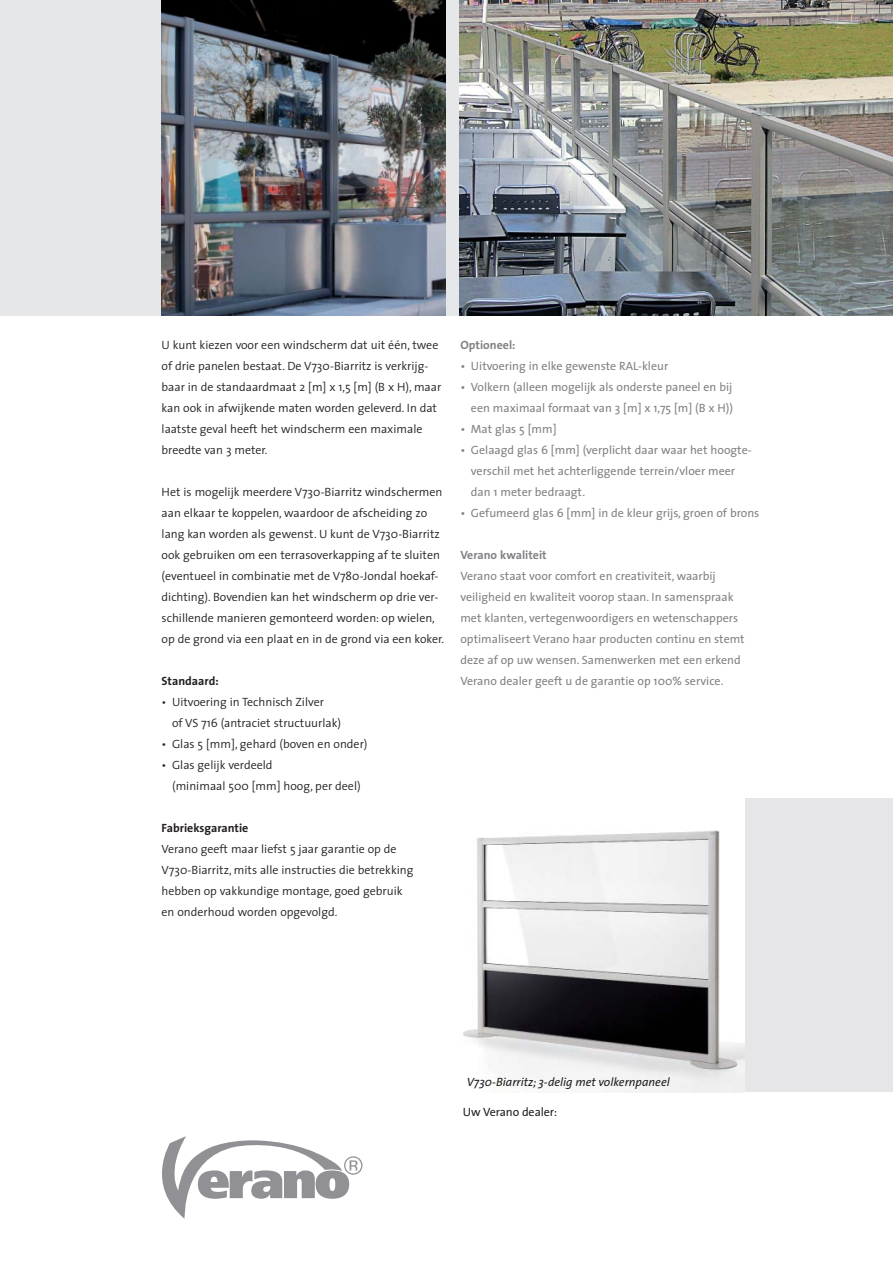
<style>
.page{position:relative;width:893px;height:1263px;background:#fff}
.page>*{position:absolute;margin:0;border:0;box-sizing:border-box;transform-origin:0 0}
.t1{font:300 12px/21px "The Sans";color:#231f20}
.t2{font:12px/21px "The Sans";color:#808285}
.t3{font:italic 12px "The Sans";color:#231f20}
.t4{font:700 12px "The Sans";color:#231f20}
.t5{font:700 12px "The Sans";color:#808285}
.t6{font:12px "The Sans";letter-spacing:-.005em;color:#231f20}
</style>
<div class="page">
<div style="left:0;top:0;width:540px;height:316px;background:#e6e7e8"></div>
<svg style="left:162px;top:1136px;width:200px;height:83px"></svg>
<img style="left:162px;top:0;width:283px;height:316px">
<img style="left:460px;top:0;width:433px;height:316px">
<div style="left:744px;top:799px;width:149px;height:293px;background:#e6e5e7"></div>
<img style="left:463px;top:830px;width:281px;height:262px">
<p class="t1" style="left:162px;top:335px;width:281px">U kunt kiezen voor een windscherm dat uit één, twee of drie panelen bestaat. De V730-Biarritz is verkrijg&shy;baar in de standaardmaat 2 [m] x 1,5 [m] (B x H), maar kan ook in afwijkende maten worden geleverd. In dat laatste geval heeft het windscherm een maximale breedte van 3 meter.</p>
<p class="t1" style="left:162px;top:482px;width:284px">Het is mogelijk meerdere V730-Biarritz windschermen aan elkaar te koppelen, waardoor de afscheiding zo lang kan worden als gewenst. U kunt de V730-Biarritz ook gebruiken om een terrasoverkapping af te sluiten (eventueel in combinatie met de V780-Jondal hoekaf&shy;dichting). Bovendien kan het windscherm op drie ver&shy;schillende manieren gemonteerd worden: op wielen, op de grond via een plaat en in de grond via een koker.</p>
<p class="t4" style="left:162px;top:675px;width:59px">Standaard:</p>
<p class="t1" style="left:172px;top:692px;width:171px;text-indent:-11px">• Uitvoering in Technisch Zilver<br>of VS 716 (antraciet structuurlak)</p>
<p class="t1" style="left:162px;top:734px;width:207px">• Glas 5 [mm], gehard (boven en onder)</p>
<p class="t1" style="left:172px;top:755px;width:190px;text-indent:-10px">• Glas gelijk verdeeld<br>(minimaal 500 [mm] hoog, per deel)</p>
<p class="t4" style="left:162px;top:822px;width:88px">Fabrieksgarantie</p>
<p class="t1" style="left:162px;top:839px;width:253px">Verano geeft maar liefst 5 jaar garantie op de V730-Biarritz, mits alle instructies die betrekking hebben op vakkundige montage, goed gebruik en onderhoud worden opgevolgd.</p>
<p class="t5" style="left:460px;top:339px;width:57px">Optioneel:</p>
<p class="t2" style="left:460px;top:356px;width:209px">• Uitvoering in elke gewenste RAL-kleur</p>
<p class="t2" style="left:460px;top:377px;width:274px;text-align:right">• Volkern (alleen mogelijk als onderste paneel en bij een maximaal formaat van 3 [m] x 1,75 [m] (B x H))</p>
<p class="t2" style="left:460px;top:419px;width:98px">• Mat glas 5 [mm]</p>
<p class="t2" style="left:471px;top:440px;width:282px;text-indent:-10px">• Gelaagd glas 6 [mm] (verplicht daar waar het hoogte&shy;verschil met het achterliggende terrein/vloer meer dan 1 meter bedraagt.</p>
<p class="t2" style="left:460px;top:503px;width:300px">• Gefumeerd glas 6 [mm] in de kleur grijs, groen of brons</p>
<p class="t5" style="left:460px;top:549px;width:88px">Verano kwaliteit</p>
<p class="t2" style="left:460px;top:566px;width:286px">Verano staat voor comfort en creativiteit, waarbij veiligheid en kwaliteit voorop staan. In samenspraak met klanten, vertegenwoordigers en wetenschappers optimaliseert Verano haar producten continu en stemt deze af op uw wensen. Samenwerken met een erkend Verano dealer geeft u de garantie op 100% service.</p>
<p class="t3" style="left:467px;top:1077px;width:205px">V730-Biarritz; 3-delig met volkernpaneel</p>
<p class="t6" style="left:463px;top:1107px;width:96px">Uw Verano dealer:</p>
</div>
